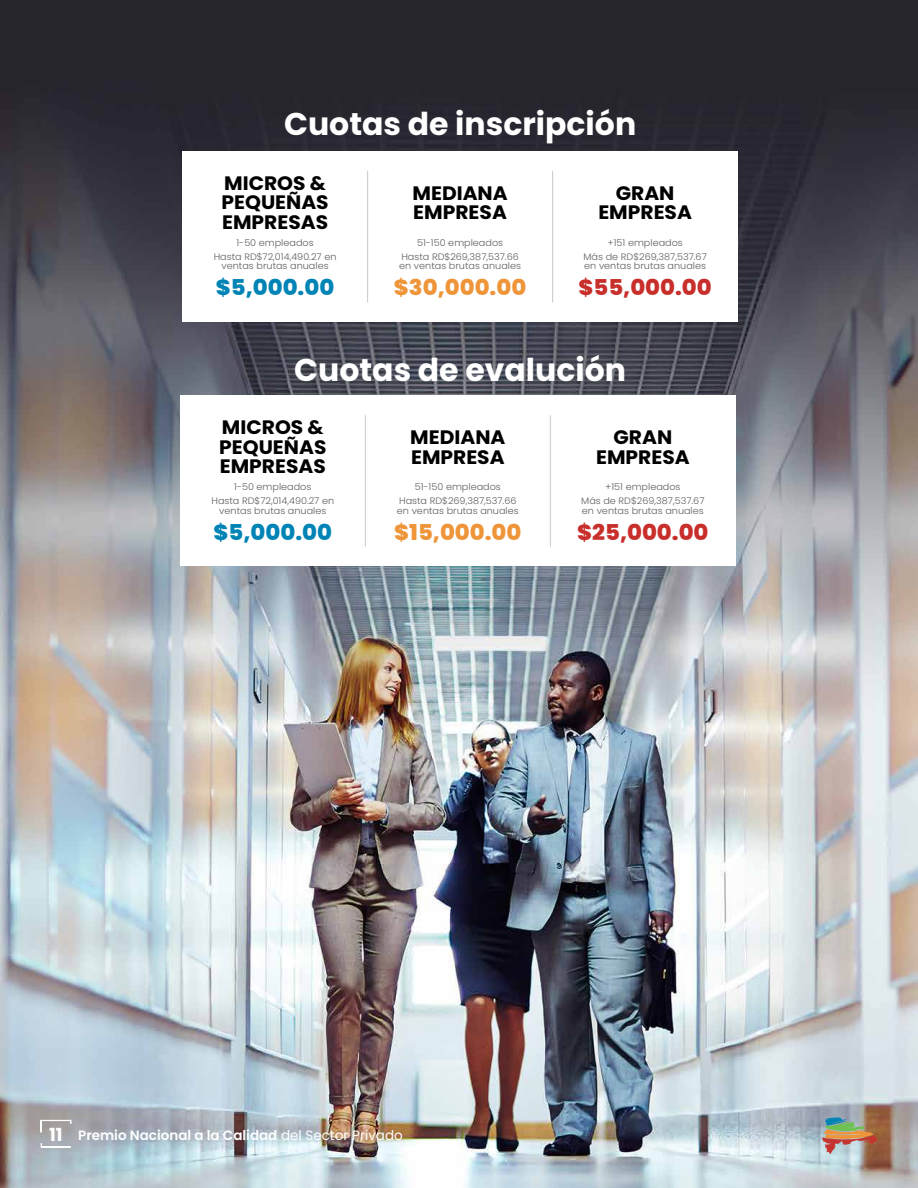
<style>
.page{position:relative;width:918px;height:1188px;background:#fff}
.page>*{position:absolute;margin:0;border:0;box-sizing:border-box;transform-origin:0 0}
.t1{font:700 31.5px "Poppins";color:#fff}
.t2{font:800 21.9px "Poppins";color:#ef9539;scale:1.04 1}
.t3{font:800 21.9px "Poppins";color:#c82f2b;scale:1.04 1}
.t4{font:800 21.9px "Poppins";color:#0084b5;scale:1.04 1}
.t5{font:700 19.5px/19.6px "Poppins";color:#000;scale:1.04 1}
.t6{font:700 18px "Poppins";color:#fff}
.t7{font:600 13.5px "Poppins";color:#fff}
.t8{font:300 9.3px/14px "Poppins";color:#5c5f63;text-align:center;scale:1.04 1}
.s1{font-weight:400}
</style>
<div class="page">
<img style="left:0;top:0;width:918px;height:1188px">
<svg style="left:822px;top:1117px;width:56px;height:37px;background:#a99379"></svg>
<div style="left:183px;top:152px;width:185px;height:170px;background:#fff"></div>
<div style="left:368px;top:152px;width:185px;height:170px;background:#fff"></div>
<div style="left:553px;top:152px;width:185px;height:170px;background:#fff"></div>
<hr style="left:367px;top:171px;width:1px;height:131px;background:#c7caca">
<hr style="left:552px;top:171px;width:1px;height:131px;background:#c7caca">
<div style="left:180px;top:396px;width:185px;height:170px;background:#fff"></div>
<div style="left:365px;top:396px;width:185px;height:170px;background:#fff"></div>
<div style="left:550px;top:396px;width:185px;height:170px;background:#fff"></div>
<hr style="left:365px;top:415px;width:1px;height:131px;background:#c7caca">
<hr style="left:550px;top:415px;width:1px;height:131px;background:#c7caca">
<svg style="left:40px;top:1120px;width:32px;height:13px"></svg>
<svg style="left:40px;top:1143px;width:31px;height:5px"></svg>
<h1 class="t1" style="left:284px;top:105px;width:354px">Cuotas de inscripción</h1>
<h3 class="t5" style="left:222px;top:173px;width:105px">MICROS &amp;<br>PEQUEÑAS<br>EMPRESAS</h3>
<p class="t8" style="left:214px;top:235px;width:120px">1-50 empleados<br>Hasta RD$72,014,490.27 en</p>
<p class="t8" style="left:222px;top:259px;width:104px">ventas brutas anuales</p>
<h2 class="t4" style="left:216px;top:275px;width:115px">$5,000.00</h2>
<h3 class="t5" style="left:413px;top:183px;width:93px">MEDIANA<br>EMPRESA</h3>
<p class="t8" style="left:401px;top:235px;width:114px">51-150 empleados<br>Hasta RD$269,387,537.66</p>
<p class="t8" style="left:399px;top:259px;width:119px">en ventas brutas anuales</p>
<h2 class="t2" style="left:394px;top:275px;width:129px">$30,000.00</h2>
<h3 class="t5" style="left:598px;top:183px;width:92px;text-align:center">GRAN<br>EMPRESA</h3>
<p class="t8" style="left:584px;top:235px;width:120px">+151 empleados<br>Más de RD$269,387,537.67</p>
<p class="t8" style="left:584px;top:259px;width:119px">en ventas brutas anuales</p>
<h2 class="t3" style="left:579px;top:275px;width:130px">$55,000.00</h2>
<h1 class="t1" style="left:294px;top:352px;width:333px">Cuotas de evalución</h1>
<h3 class="t5" style="left:219px;top:417px;width:105px">MICROS &amp;<br>PEQUEÑAS<br>EMPRESAS</h3>
<p class="t8" style="left:211px;top:480px;width:120px">1-50 empleados<br>Hasta RD$72,014,490.27 en</p>
<p class="t8" style="left:219px;top:504px;width:104px">ventas brutas anuales</p>
<h2 class="t4" style="left:214px;top:519px;width:115px">$5,000.00</h2>
<h3 class="t5" style="left:410px;top:427px;width:93px">MEDIANA<br>EMPRESA</h3>
<p class="t8" style="left:399px;top:480px;width:114px">51-150 empleados<br>Hasta RD$269,387,537.66</p>
<p class="t8" style="left:397px;top:504px;width:119px">en ventas brutas anuales</p>
<h2 class="t2" style="left:394px;top:519px;width:124px">$15,000.00</h2>
<h3 class="t5" style="left:596px;top:427px;width:92px;text-align:center">GRAN<br>EMPRESA</h3>
<p class="t8" style="left:581px;top:480px;width:120px">+151 empleados<br>Más de RD$269,387,537.67</p>
<p class="t8" style="left:582px;top:504px;width:119px">en ventas brutas anuales</p>
<h2 class="t3" style="left:577px;top:519px;width:128px">$25,000.00</h2>
<h3 class="t6" style="left:49px;top:1124px;width:15px">11</h3>
<h3 class="t7" style="left:78px;top:1127px;width:326px">Premio Nacional a la Calidad <span class="s1">del Sector Privado</span></h3>
</div>
